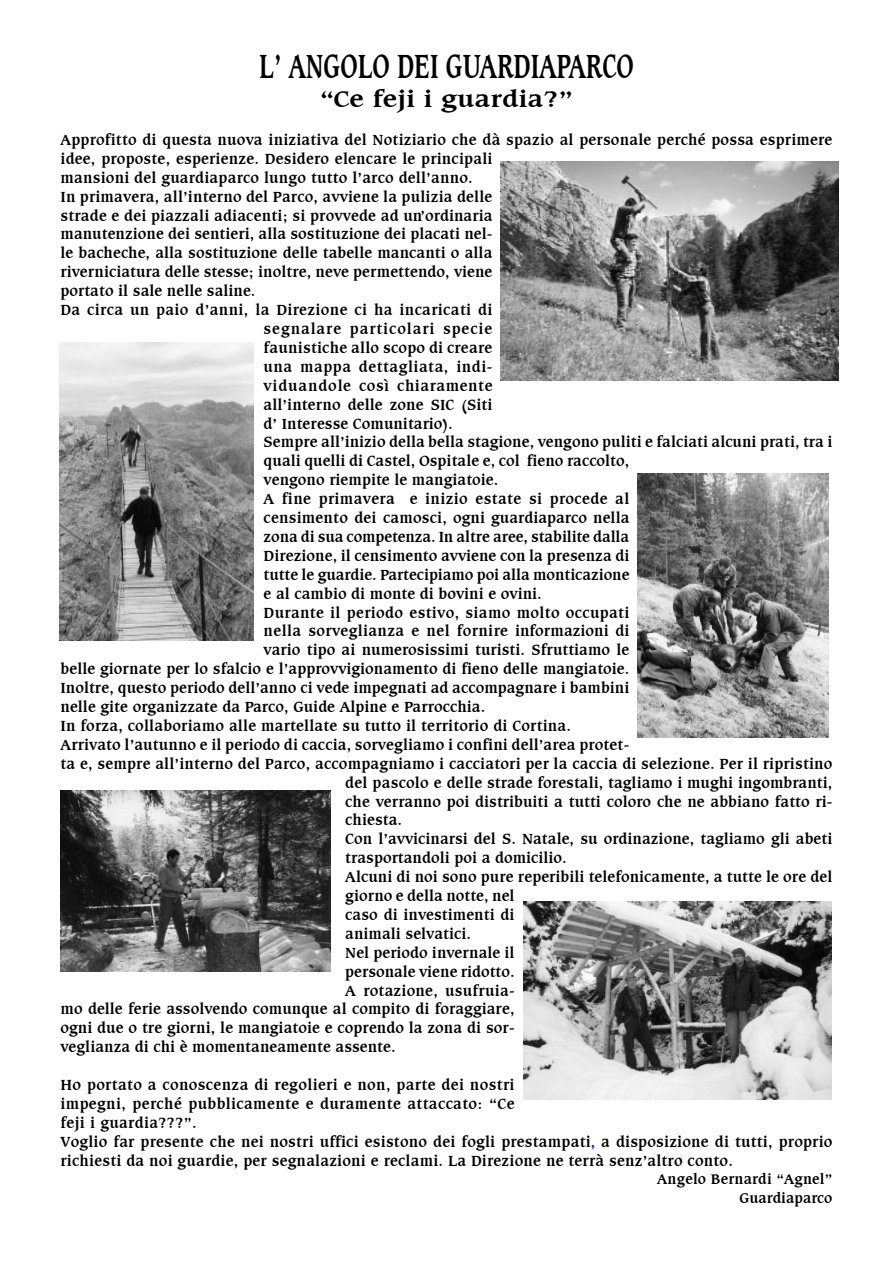
<style>
.page{position:relative;width:893px;height:1263px;background:#fff}
.page>*{position:absolute;margin:0;border:0;box-sizing:border-box;transform-origin:0 0}
.t1{font:700 36px "Caxton BT";color:#000;scale:.7 1}
.t2{font:700 24px "Caxton BT";color:#000;scale:1.2 1}
.t3{font:700 15.75px/18.9px "Caxton BT";color:#000}
.t4{font:700 15.75px "Caxton BT";letter-spacing:.02em;color:#000}
.t5{font:700 15.75px "Caxton BT";letter-spacing:.03em;color:#000}
.t6{font:700 15.75px "Caxton BT";letter-spacing:.055em;color:#000}
.t7{font:700 15px/18.9px "Caxton BT";letter-spacing:.01em;color:#000;text-align:right}
.s1{color:#00f}
</style>
<div class="page">
<img style="left:60px;top:790px;width:270px;height:181px">
<img style="left:501px;top:162px;width:337px;height:218px">
<img style="left:638px;top:473px;width:190px;height:264px">
<img style="left:523px;top:901px;width:308px;height:199px">
<img style="left:59px;top:342px;width:195px;height:299px">
<h1 class="t1" style="left:259px;top:44px;width:537px">L’ ANGOLO DEI GUARDIAPARCO</h1>
<h2 class="t2" style="left:320px;top:84px;width:212px">“Ce feji i guardia?”</h2>
<p class="t3" style="left:61px;top:130px;width:773px">Approfitto di questa nuova iniziativa del Notiziario che dà spazio al personale perché possa esprimere</p>
<p class="t3" style="left:61px;top:149px;width:433px">idee, proposte, esperienze. Desidero elencare le principali</p>
<p class="t3" style="left:61px;top:168px;width:414px">mansioni del guardiaparco lungo tutto l’arco dell’anno.</p>
<p class="t3" style="left:61px;top:187px;width:433px">In primavera, all’interno del Parco, avviene la pulizia delle</p>
<p class="t3" style="left:61px;top:206px;width:433px">strade e dei piazzali adiacenti; si provvede ad un’ordinaria</p>
<p class="t3" style="left:61px;top:224px;width:433px">manutenzione dei sentieri, alla sostituzione dei placati nel-</p>
<p class="t3" style="left:61px;top:243px;width:433px">le bacheche, alla sostituzione delle tabelle mancanti o alla</p>
<p class="t3" style="left:61px;top:262px;width:433px">riverniciatura delle stesse; inoltre, neve permettendo, viene</p>
<p class="t3" style="left:61px;top:281px;width:197px">portato il sale nelle saline.</p>
<p class="t4" style="left:61px;top:300px;width:433px">Da circa un paio d’anni, la Direzione ci ha incaricati di</p>
<p class="t6" style="left:264px;top:319px;width:230px">segnalare particolari specie</p>
<p class="t3" style="left:264px;top:338px;width:230px">faunistiche allo scopo di creare</p>
<p class="t5" style="left:264px;top:357px;width:230px">una mappa dettagliata, indi-</p>
<p class="t5" style="left:264px;top:375px;width:230px">viduandole così chiaramente</p>
<p class="t3" style="left:264px;top:395px;width:230px">all’interno delle zone SIC (Siti</p>
<p class="t3" style="left:264px;top:413px;width:191px">d’ Interesse Comunitario).</p>
<p class="t3" style="left:264px;top:432px;width:570px">Sempre all’inizio della bella stagione, vengono puliti e falciati alcuni prati, tra i</p>
<p class="t3" style="left:264px;top:451px;width:367px">quali quelli di Castel, Ospitale e, col fieno raccolto,</p>
<p class="t3" style="left:264px;top:470px;width:236px">vengono riempite le mangiatoie.</p>
<p class="t4" style="left:264px;top:489px;width:367px">A fine primavera e inizio estate si procede al</p>
<p class="t3" style="left:264px;top:508px;width:367px">censimento dei camosci, ogni guardiaparco nella</p>
<p class="t3" style="left:264px;top:527px;width:367px">zona di sua competenza. In altre aree, stabilite dalla</p>
<p class="t3" style="left:264px;top:546px;width:367px">Direzione, il censimento avviene con la presenza di</p>
<p class="t3" style="left:264px;top:565px;width:367px">tutte le guardie. Partecipiamo poi alla monticazione</p>
<p class="t3" style="left:264px;top:584px;width:280px">e al cambio di monte di bovini e ovini.</p>
<p class="t4" style="left:264px;top:602px;width:367px">Durante il periodo estivo, siamo molto occupati</p>
<p class="t4" style="left:264px;top:621px;width:367px">nella sorveglianza e nel fornire informazioni di</p>
<p class="t3" style="left:264px;top:640px;width:367px">vario tipo ai numerosissimi turisti. Sfruttiamo le</p>
<p class="t3" style="left:61px;top:659px;width:570px">belle giornate per lo sfalcio e l’approvvigionamento di fieno delle mangiatoie.</p>
<p class="t3" style="left:61px;top:678px;width:570px">Inoltre, questo periodo dell’anno ci vede impegnati ad accompagnare i bambini</p>
<p class="t3" style="left:61px;top:697px;width:426px">nelle gite organizzate da Parco, Guide Alpine e Parrocchia.</p>
<p class="t3" style="left:61px;top:716px;width:512px">In forza, collaboriamo alle martellate su tutto il territorio di Cortina.</p>
<p class="t3" style="left:61px;top:735px;width:570px">Arrivato l’autunno e il periodo di caccia, sorvegliamo i confini dell’area protet-</p>
<p class="t3" style="left:61px;top:754px;width:774px">ta e, sempre all’interno del Parco, accompagniamo i cacciatori per la caccia di selezione. Per il ripristino</p>
<p class="t3" style="left:345px;top:773px;width:489px">del pascolo e delle strade forestali, tagliamo i mughi ingombranti,</p>
<p class="t3" style="left:345px;top:791px;width:489px">che verranno poi distribuiti a tutti coloro che ne abbiano fatto ri-</p>
<p class="t3" style="left:345px;top:810px;width:58px">chiesta.</p>
<p class="t3" style="left:345px;top:829px;width:489px">Con l’avvicinarsi del S. Natale, su ordinazione, tagliamo gli abeti</p>
<p class="t3" style="left:345px;top:848px;width:223px">trasportandoli poi a domicilio.</p>
<p class="t3" style="left:345px;top:867px;width:489px">Alcuni di noi sono pure reperibili telefonicamente, a tutte le ore del</p>
<p class="t3" style="left:345px;top:886px;width:171px">giorno e della notte, nel</p>
<p class="t3" style="left:345px;top:905px;width:171px">caso di investimenti di</p>
<p class="t3" style="left:345px;top:924px;width:127px">animali selvatici.</p>
<p class="t3" style="left:345px;top:943px;width:171px">Nel periodo invernale il</p>
<p class="t3" style="left:345px;top:962px;width:171px">personale viene ridotto.</p>
<p class="t3" style="left:345px;top:980px;width:171px">A rotazione, usufruia-</p>
<p class="t3" style="left:61px;top:999px;width:456px">mo delle ferie assolvendo comunque al compito di foraggiare,</p>
<p class="t3" style="left:61px;top:1018px;width:456px">ogni due o tre giorni, le mangiatoie e coprendo la zona di sor-</p>
<p class="t3" style="left:61px;top:1037px;width:337px">veglianza di chi è momentaneamente assente.</p>
<p class="t3" style="left:61px;top:1075px;width:773px">Ho portato a conoscenza di regolieri e non, parte dei nostri<br>impegni, perché pubblicamente e duramente attaccato: “Ce<br>feji i guardia???”.<br>Voglio far presente che nei nostri uffici esistono dei fogli prestampati<span class="s1">,</span> a disposizione di tutti, proprio richiesti da noi guardie, per segnalazioni e reclami. La Direzione ne terrà senz’altro conto.</p>
<p class="t7" style="left:657px;top:1169px;width:177px">Angelo Bernardi “Agnel”<br>Guardiaparco</p>
</div>
